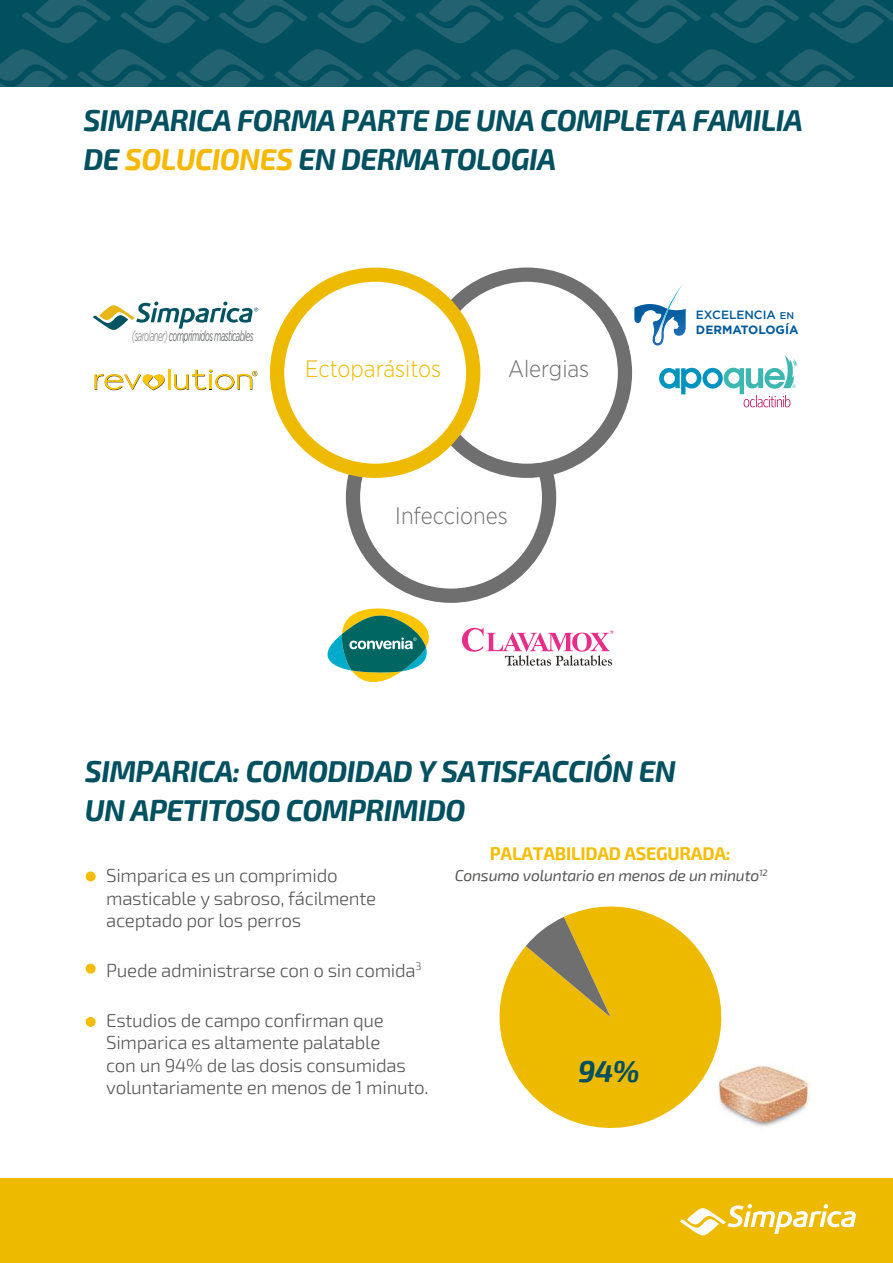
<style>
.page{position:relative;width:893px;height:1263px;background:#fff}
.page>*{position:absolute;margin:0;border:0;box-sizing:border-box;transform-origin:0 0}
.t1{font:italic 700 29.55px/39px "Exo 2";letter-spacing:-.02em;color:#00505f}
.t2{font:300 23.7px "Gotham Narrow";color:#706f6f}
.t3{font:300 23.7px "Gotham Narrow";color:#edba00}
.t4{font:300 18.75px/22.5px "Exo 2";letter-spacing:-.015em;color:#575756}
.t5{font:700 18px "Exo 2";letter-spacing:-.015em;color:#f5bd00}
.t6{font:italic 15.75px "Exo 2";letter-spacing:-.015em;color:#575756}
.t7{font:italic 14.85px "Gotham Narrow";letter-spacing:-.06em;color:#6d6f71;scale:.6 1}
.t8{font:700 12px/15px "Gotham";color:#005a9b}
.s1{color:#f6b800}
.s2{font-weight:300}
.s3{font-weight:500}
.s4{font-weight:500;font-size:9.75px}
</style>
<div class="page">
<svg style="left:0;top:0;width:893px;height:86px;background:#0d5665"></svg>
<img style="left:737px;top:1065px;width:74px;height:62px">
<div style="left:346px;top:392px;width:210px;height:211px;border:14px solid #706f6f;border-radius:50%"></div>
<div style="left:429px;top:275px;width:196px;height:196px;background:#fff;border-radius:50%"></div>
<div style="left:422px;top:268px;width:210px;height:210px;border:14px solid #706f6f;border-radius:50%"></div>
<div style="left:278px;top:273px;width:197px;height:196px;background:#fff;border-radius:50%"></div>
<div style="left:270px;top:268px;width:210px;height:210px;border:14px solid #edba00;border-radius:50%"></div>
<svg style="left:659px;top:355px;width:138px;height:52px"></svg>
<svg style="left:327px;top:608px;width:102px;height:74px"></svg>
<svg style="left:499px;top:906px;width:238px;height:222px;fill:#edba00"></svg>
<svg style="left:526px;top:917px;width:85px;height:100px;background:#c6a631"></svg>
<svg style="left:85px;top:871px;width:11px;height:10px"></svg>
<svg style="left:85px;top:964px;width:11px;height:10px"></svg>
<svg style="left:85px;top:1017px;width:11px;height:10px"></svg>
<svg style="left:95px;top:369px;width:162px;height:21px"></svg>
<svg style="left:634px;top:284px;width:52px;height:61px"></svg>
<svg style="left:462px;top:628px;width:151px;height:38px"></svg>
<svg style="left:93px;top:302px;width:165px;height:28px"></svg>
<div style="left:0;top:1178px;width:893px;height:85px;background:#edba00"></div>
<svg style="left:680px;top:1204px;width:176px;height:32px"></svg>
<hr style="left:83px;top:0;width:1px;height:1263px;background:#e52420">
<hr style="left:805px;top:0;width:2px;height:1263px;background:#e52420">
<hr style="left:0;top:84px;width:891px;height:2px;background:#e52420">
<hr style="left:0;top:1177px;width:891px;height:2px;background:#e52420">
<h1 class="t1" style="left:83px;top:102px;width:721px">SIMPARICA FORMA PARTE DE UNA COMPLETA FAMILIA<br>DE <span class="s1">SOLUCIONES</span> EN DERMATOLOGIA</h1>
<p class="t7" style="left:132px;top:327px;width:204px"><span class="s2">(sarolaner)</span> comprimidos masticables</p>
<p class="t3" style="left:305px;top:354px;width:137px">Ectoparásitos</p>
<p class="t2" style="left:508px;top:354px;width:83px">Alergias</p>
<p class="t2" style="left:395px;top:501px;width:114px">Infecciones</p>
<p class="t8" style="left:696px;top:307px;width:104px"><span class="s3">EXCELENCIA</span> <span class="s4">EN<br></span>DERMATOLOGÍA</p>
<h1 class="t1" style="left:85px;top:753px;width:593px">SIMPARICA: COMODIDAD Y SATISFACCIÓN EN<br>UN APETITOSO COMPRIMIDO</h1>
<p class="t4" style="left:106px;top:865px;width:271px">Simparica es un comprimido masticable y sabroso, fácilmente aceptado por los perros</p>
<p class="t4" style="left:106px;top:959px;width:317px">Puede administrarse con o sin comida<sup>3</sup></p>
<p class="t4" style="left:106px;top:1009px;width:324px">Estudios de campo confirman que Simparica es altamente palatable<br>con un 94% de las dosis consumidas voluntariamente en menos de 1 minuto.</p>
<p class="t5" style="left:490px;top:843px;width:242px">PALATABILIDAD ASEGURADA:</p>
<p class="t6" style="left:455px;top:866px;width:314px">Consumo voluntario en menos de un minuto<sup>12</sup></p>
<h1 class="t1" style="left:578px;top:1052px;width:63px">94%</h1>
</div>
